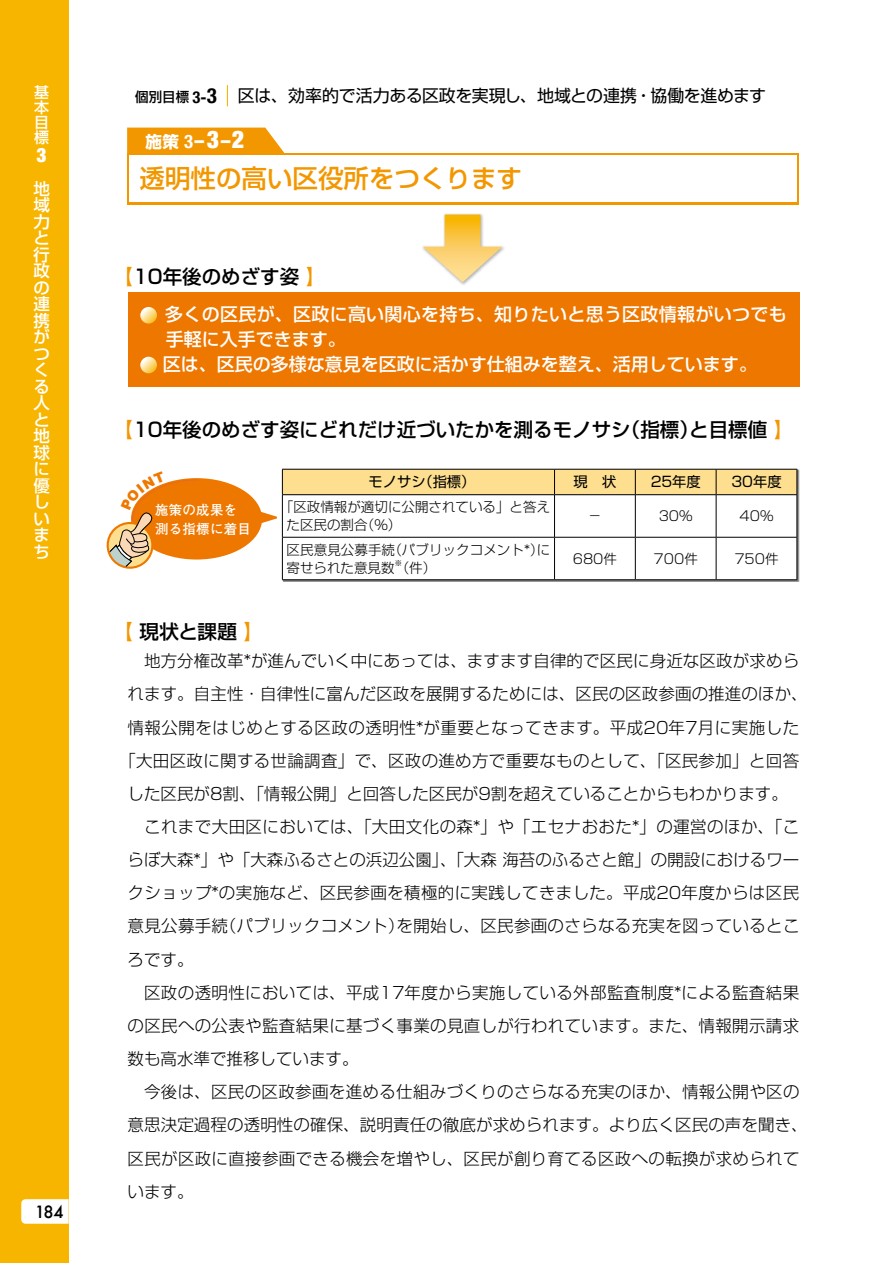
<style>
.page{position:relative;width:893px;height:1263px;background:#fff}
.page>*{position:absolute;margin:0;border:0;box-sizing:border-box;transform-origin:0 0}
.t1{font:500 25.5px "Shin Go Pr 6";color:#f39700}
.t2{font:500 19.5px "Shin Go Pr 6";color:#000}
.t3{font:900 condensed 19.5px "Helvetica Neue";color:#fff}
.t4{font:500 18px/24.9px "Shin Go Pr 6";color:#fff}
.t5{font:16.95px "Shin Go Pr 6";letter-spacing:-.01em;color:#000}
.t6{font:300 16.5px "Shin Go Pr 6";letter-spacing:.02em;color:#000}
.t7{font:300 16.5px "Shin Go Pr 6";color:#000}
.t8{font:500 16.5px/16.5px "Shin Go Pr 6";color:#fff}
.t9{font:700 16.5px "Shin Go Pr 6";color:#fff}
.t10{font:500 16.5px "Futura";color:#000}
.t11{font:500 15px/15px "Shin Go Pr 6";color:#fff;text-align:justify}
.t12{font:14.25px "Shin Go Pr 6";color:#000}
.t13{font:300 13.5px/18px "Shin Go Pr 6";color:#000}
.t14{font:700 13.5px/19.5px "Futo Go B101 Pr 5";letter-spacing:.02em;color:#fff}
.t15{font:300 7.8px "Shin Go Pr 6";color:#000}
.s1{font-weight:500;font-size:13.5px}
.s2{font-family:"Helvetica Neue";font-weight:700;font-stretch:condensed;font-size:16.5px}
.s3{font-family:"Helvetica Neue";font-weight:700;font-stretch:condensed;font-size:21px}
.s4{font-family:"Helvetica Neue";font-stretch:condensed;font-size:18.75px}
.s5{font-family:"Helvetica Neue";font-stretch:condensed;font-size:22.5px}
.s6{font-family:"Helvetica Neue";font-weight:900;font-stretch:condensed;font-size:24px}
.s7{color:#f39700}
</style>
<div class="page">
<div style="left:0;top:0;width:68px;height:1263px;background:#f8b500"></div>
<svg style="left:21px;top:1199px;width:48px;height:25px"></svg>
<svg style="left:227px;top:85px;width:1px;height:21px"></svg>
<div style="left:127px;top:153px;width:672px;height:51px;background:#f39700"></div>
<svg style="left:127px;top:128px;width:158px;height:25px;background:#f39d10"></svg>
<div style="left:129px;top:155px;width:668px;height:47px;background:#fff"></div>
<img style="left:422px;top:213px;width:82px;height:72px">
<svg style="left:423px;top:215px;width:79px;height:67px"></svg>
<div style="left:128px;top:292px;width:671px;height:95px;background:#e70"></div>
<svg style="left:140px;top:307px;width:17px;height:17px"></svg>
<svg style="left:140px;top:357px;width:17px;height:16px"></svg>
<div style="left:131px;top:478px;width:131px;height:81px;background:#e70;border-radius:50%"></div>
<svg style="left:260px;top:509px;width:16px;height:17px"></svg>
<div style="left:283px;top:469px;width:517px;height:113px;background:#000;opacity:.5"></div>
<svg style="left:282px;top:469px;width:516px;height:111px"></svg>
<hr style="left:282px;top:494px;width:272px;height:1px;background:#000">
<hr style="left:282px;top:495px;width:1px;height:42px;background:#000">
<hr style="left:554px;top:494px;width:81px;height:1px;background:#000">
<hr style="left:554px;top:495px;width:1px;height:42px;background:#000">
<hr style="left:635px;top:494px;width:81px;height:1px;background:#000">
<hr style="left:635px;top:495px;width:1px;height:42px;background:#000">
<hr style="left:716px;top:494px;width:81px;height:1px;background:#000">
<hr style="left:716px;top:495px;width:1px;height:42px;background:#000">
<hr style="left:797px;top:495px;width:1px;height:42px;background:#000">
<hr style="left:282px;top:537px;width:272px;height:1px;background:#000">
<hr style="left:282px;top:538px;width:1px;height:41px;background:#000">
<hr style="left:554px;top:537px;width:81px;height:1px;background:#000">
<hr style="left:554px;top:538px;width:1px;height:41px;background:#000">
<hr style="left:635px;top:537px;width:81px;height:1px;background:#000">
<hr style="left:635px;top:538px;width:1px;height:41px;background:#000">
<hr style="left:716px;top:537px;width:81px;height:1px;background:#000">
<hr style="left:716px;top:538px;width:1px;height:41px;background:#000">
<hr style="left:797px;top:538px;width:1px;height:41px;background:#000">
<hr style="left:282px;top:579px;width:272px;height:1px;background:#000">
<hr style="left:554px;top:579px;width:81px;height:1px;background:#000">
<hr style="left:635px;top:579px;width:81px;height:1px;background:#000">
<hr style="left:716px;top:579px;width:81px;height:1px;background:#000">
<svg style="left:106px;top:478px;width:93px;height:91px"></svg>
<p class="t11" style="left:34px;top:84px;width:16px">基本目標</p>
<p class="t3" style="left:37px;top:143px;width:12px">3</p>
<p class="t8" style="left:33px;top:179px;width:18px">地域力と行政の連携がつくる人と地球に優しいまち</p>
<p class="t10" style="left:35px;top:1200px;width:31px">184</p>
<p class="t5" style="left:135px;top:82px;width:632px"><span class="s1">個別目標</span> <span class="s2">3-</span><span class="s3">3</span> 区は、効率的で活力ある区政を実現し、地域との連携・協働を進めます</p>
<p class="t9" style="left:146px;top:128px;width:100px">施策 <span class="s4">3</span><span class="s5">-</span><span class="s6">3</span><span class="s5">-</span><span class="s6">2</span></p>
<h1 class="t1" style="left:140px;top:157px;width:384px">透明性の高い区役所をつくります</h1>
<p class="t2" style="left:114px;top:260px;width:213px"><span class="s7">【</span>10年後のめざす姿 <span class="s7">】</span></p>
<p class="t4" style="left:163px;top:301px;width:625px">多くの区民が、区政に高い関心を持ち、知りたいと思う区政情報がいつでも手軽に入手できます。<br>区は、区民の多様な意見を区政に活かす仕組みを整え、活用しています。</p>
<p class="t2" style="left:114px;top:413px;width:681px"><span class="s7">【</span>10年後のめざす姿にどれだけ近づいたかを測るモノサシ（指標）と目標値<span class="s7">】</span></p>
<p class="t14" style="left:155px;top:499px;width:97px">施策の成果を測る指標に着目</p>
<p class="t12" style="left:369px;top:470px;width:108px">モノサシ（指標）</p>
<p class="t12" style="left:574px;top:470px;width:44px">現　状</p>
<p class="t12" style="left:651px;top:470px;width:52px">25年度</p>
<p class="t12" style="left:731px;top:470px;width:52px">30年度</p>
<p class="t13" style="left:287px;top:497px;width:265px;text-indent:-7px">「区政情報が適切に公開されている」と答えた区民の割合（％）</p>
<p class="t13" style="left:588px;top:506px;width:15px">−</p>
<p class="t13" style="left:659px;top:506px;width:35px">30%</p>
<p class="t13" style="left:739px;top:506px;width:35px">40%</p>
<p class="t13" style="left:287px;top:539px;width:265px">区民意見公募手続（パブリックコメント*）に寄せられた意見数（件）</p>
<p class="t15" style="left:395px;top:557px;width:9px">※</p>
<p class="t13" style="left:573px;top:548px;width:46px">680件</p>
<p class="t13" style="left:654px;top:548px;width:46px">700件</p>
<p class="t13" style="left:734px;top:548px;width:46px">750件</p>
<p class="t2" style="left:114px;top:615px;width:151px"><span class="s7">【</span> 現状と課題 <span class="s7">】</span></p>
<p class="t6" style="left:144px;top:647px;width:657px">地方分権改革*が進んでいく中にあっては、ますます自律的で区民に身近な区政が求めら</p>
<p class="t6" style="left:128px;top:681px;width:682px">れます。自主性・自律性に富んだ区政を展開するためには、区民の区政参画の推進のほか、</p>
<p class="t6" style="left:128px;top:714px;width:673px">情報公開をはじめとする区政の透明性*が重要となってきます。平成20年7月に実施した</p>
<p class="t6" style="left:119px;top:747px;width:681px">「大田区政に関する世論調査」で、区政の進め方で重要なものとして、「区民参加」と回答</p>
<p class="t7" style="left:128px;top:780px;width:662px">した区民が8割、「情報公開」と回答した区民が9割を超えていることからもわかります。</p>
<p class="t6" style="left:144px;top:813px;width:657px">これまで大田区においては、「大田文化の森*」や「エセナおおた*」の運営のほか、「こ</p>
<p class="t7" style="left:128px;top:846px;width:673px">らぼ大森*」や「大森ふるさとの浜辺公園」、「大森 海苔のふるさと館」の開設におけるワー</p>
<p class="t6" style="left:128px;top:879px;width:673px">クショップ*の実施など、区民参画を積極的に実践してきました。平成20年度からは区民</p>
<p class="t6" style="left:128px;top:913px;width:673px">意見公募手続（パブリックコメント）を開始し、区民参画のさらなる充実を図っているとこ</p>
<p class="t6" style="left:128px;top:946px;width:68px">ろです。</p>
<p class="t6" style="left:144px;top:979px;width:657px">区政の透明性においては、平成17年度から実施している外部監査制度*による監査結果</p>
<p class="t6" style="left:128px;top:1012px;width:673px">の区民への公表や監査結果に基づく事業の見直しが行われています。また、情報開示請求</p>
<p class="t7" style="left:128px;top:1045px;width:233px">数も高水準で推移しています。</p>
<p class="t6" style="left:144px;top:1078px;width:657px">今後は、区民の区政参画を進める仕組みづくりのさらなる充実のほか、情報公開や区の</p>
<p class="t6" style="left:128px;top:1111px;width:682px">意思決定過程の透明性の確保、説明責任の徹底が求められます。より広く区民の声を聞き、</p>
<p class="t6" style="left:128px;top:1145px;width:673px">区民が区政に直接参画できる機会を増やし、区民が創り育てる区政への転換が求められて</p>
<p class="t6" style="left:128px;top:1178px;width:68px">います。</p>
</div>
